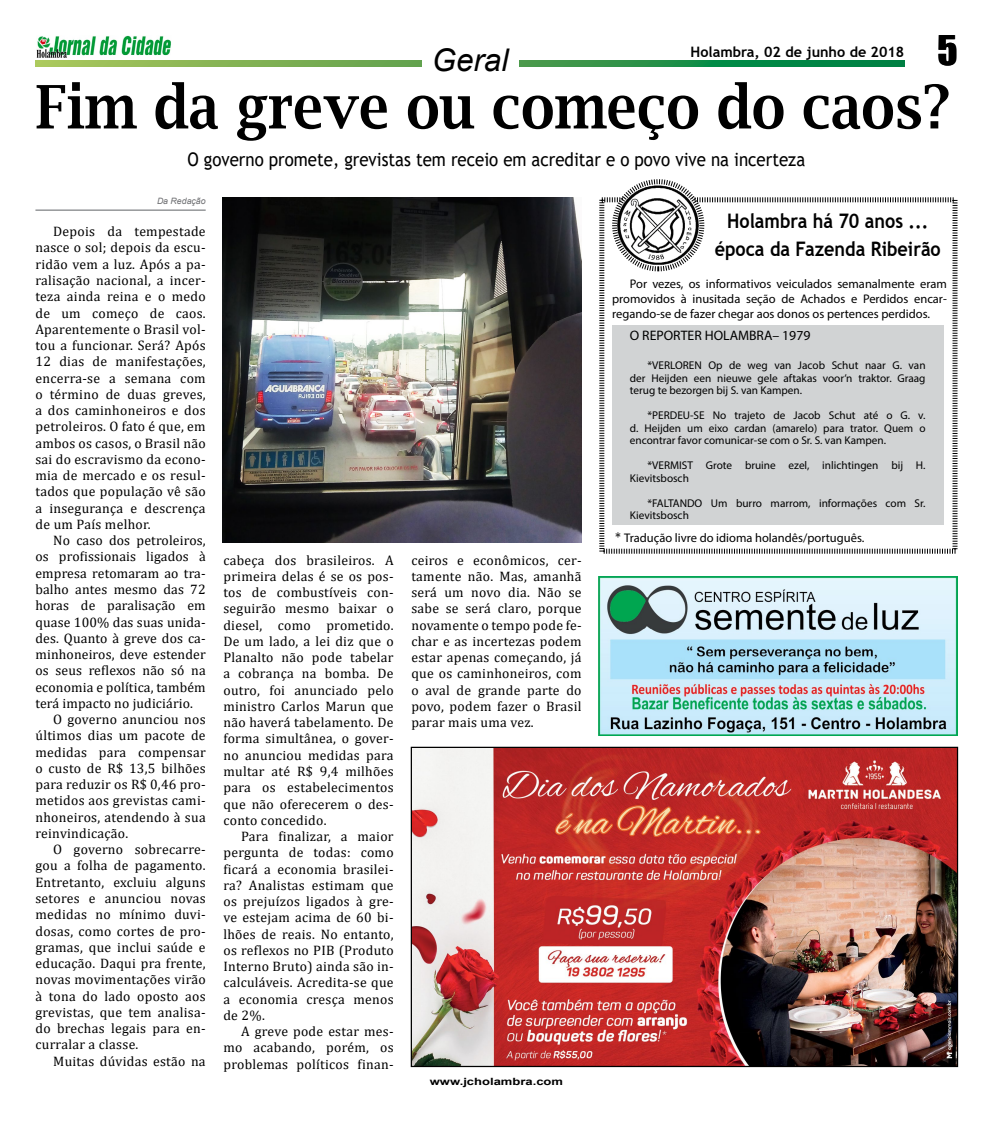
<style>
.page{position:relative;width:993px;height:1124px;background:#fff}
.page>*{position:absolute;margin:0;border:0;box-sizing:border-box;transform-origin:0 0}
.t1{font:600 60px "Lucida Bright";color:#000;scale:.9 1}
.t2{font:37.5px "Impact";color:#000}
.t3{font:italic 31.25px "Arial";color:#000}
.t4{font:700 20px/27.5px "Trebuchet MS";color:#000;text-align:center;scale:.9 1}
.t5{font:18.75px "Trebuchet MS";color:#000;scale:.9 1}
.t6{font:700 14.38px "Trebuchet MS";color:#000}
.t7{font:13.75px/16.2px "Cambria";letter-spacing:.02em;color:#000;text-align:justify}
.t8{font:13.75px "Myriad Pro";color:#000}
.t9{font:12.5px/15px "Myriad Pro";color:#000;text-align:justify}
.t10{font:11.25px/12.5px "Myriad Pro";color:#000;text-align:justify}
.t11{font:700 10px "Arial";color:#000;scale:1.3 1}
.t12{font:italic 8.75px "Arial";color:#6d6e71}
.s1{font-family:"Cambria";font-size:13.75px}
</style>
<div class="page">
<img style="left:36px;top:35px;width:135px;height:23px">
<svg style="left:35px;top:60px;width:869px;height:7px;background:#4fa04e"></svg>
<div style="left:422px;top:42px;width:96px;height:35px;background:#fff"></div>
<img style="left:412px;top:748px;width:543px;height:316px">
<svg style="left:599px;top:197px;width:359px;height:357px"></svg>
<svg style="left:611px;top:179px;width:94px;height:93px"></svg>
<div style="left:612px;top:325px;width:331px;height:199px;background:#d1d3d4"></div>
<hr style="left:35px;top:209px;width:171px;height:2px;background:#808285">
<img style="left:598px;top:576px;width:359px;height:159px">
<img style="left:223px;top:197px;width:357px;height:345px">
<h3 class="t3" style="left:431px;top:40px;width:78px">Geral</h3>
<p class="t6" style="left:690px;top:43px;width:215px">Holambra, 02 de junho de 2018</p>
<h2 class="t2" style="left:937px;top:21px;width:22px">5</h2>
<h1 class="t1" style="left:35px;top:73px;width:1017px">Fim da greve ou começo do caos?</h1>
<h3 class="t5" style="left:187px;top:148px;width:687px">O governo promete, grevistas tem receio em acreditar e o povo vive na incerteza</h3>
<p class="t12" style="left:157px;top:195px;width:50px">Da Redação</p>
<p class="t7" style="left:35px;top:223px;width:172px;text-indent:18px">Depois da tempestade nasce o sol; depois da escu&shy;ridão vem a luz. Após a pa&shy;ralisação nacional, a incer&shy;teza ainda reina e o medo de um começo de caos.<br>Aparentemente o Brasil vol&shy;tou a funcionar. Será? Após 12 dias de manifestações, encerra-se a semana com o término de duas greves, a dos caminhoneiros e dos petroleiros. O fato é que, em ambos os casos, o Brasil não sai do escravismo da econo&shy;mia de mercado e os resul&shy;tados que população vê são a insegurança e descrença de um País melhor.</p>
<p class="t7" style="left:53px;top:532px;width:154px">No caso dos petroleiros,</p>
<p class="t7" style="left:35px;top:548px;width:172px">os profissionais ligados à</p>
<p class="t7" style="left:35px;top:564px;width:172px">empresa retomaram ao tra-</p>
<p class="t7" style="left:35px;top:581px;width:172px">balho antes mesmo das 72</p>
<p class="t7" style="left:35px;top:597px;width:172px">horas de paralisação em</p>
<p class="t7" style="left:35px;top:613px;width:172px">quase 100% das suas unida-</p>
<p class="t7" style="left:35px;top:629px;width:172px">des. Quanto à greve dos ca-</p>
<p class="t7" style="left:35px;top:646px;width:172px">minhoneiros, deve estender</p>
<p class="t7" style="left:35px;top:662px;width:172px">os seus reflexos não só na</p>
<p class="t7" style="left:35px;top:678px;width:172px">economia e política, também</p>
<p class="t7" style="left:35px;top:695px;width:159px">terá impacto no judiciário.</p>
<p class="t7" style="left:53px;top:711px;width:154px">O governo anunciou nos</p>
<p class="t7" style="left:35px;top:727px;width:172px">últimos dias um pacote de</p>
<p class="t7" style="left:35px;top:743px;width:172px">medidas para compensar</p>
<p class="t7" style="left:35px;top:760px;width:172px">o custo de R$ 13,5 bilhões</p>
<p class="t7" style="left:35px;top:776px;width:172px">para reduzir os R$ 0,46 pro-</p>
<p class="t7" style="left:35px;top:792px;width:172px">metidos aos grevistas cami-</p>
<p class="t7" style="left:35px;top:808px;width:172px">nhoneiros, atendendo à sua</p>
<p class="t7" style="left:35px;top:825px;width:94px">reinvindicação.</p>
<p class="t7" style="left:53px;top:841px;width:154px">O governo sobrecarre-</p>
<p class="t7" style="left:35px;top:857px;width:172px">gou a folha de pagamento.</p>
<p class="t7" style="left:35px;top:873px;width:172px">Entretanto, excluiu alguns</p>
<p class="t7" style="left:35px;top:890px;width:172px">setores e anunciou novas</p>
<p class="t7" style="left:35px;top:906px;width:172px">medidas no mínimo duvi-</p>
<p class="t7" style="left:35px;top:922px;width:172px">dosas, como cortes de pro-</p>
<p class="t7" style="left:35px;top:938px;width:172px">gramas, que inclui saúde e</p>
<p class="t7" style="left:35px;top:955px;width:172px">educação. Daqui pra frente,</p>
<p class="t7" style="left:35px;top:971px;width:172px">novas movimentações virão</p>
<p class="t7" style="left:35px;top:987px;width:172px">à tona do lado oposto aos</p>
<p class="t7" style="left:35px;top:1003px;width:172px">grevistas, que tem analisa-</p>
<p class="t7" style="left:35px;top:1020px;width:172px">do brechas legais para en-</p>
<p class="t7" style="left:35px;top:1036px;width:104px">curralar a classe.</p>
<p class="t7" style="left:53px;top:1052px;width:154px">Muitas dúvidas estão na</p>
<p class="t7" style="left:223px;top:551px;width:172px">cabeça dos brasileiros. A primeira delas é se os pos&shy;tos de combustíveis con&shy;seguirão mesmo baixar o diesel, como prometido.<br>De um lado, a lei diz que o Planalto não pode tabelar a cobrança na bomba. De outro, foi anunciado pelo ministro Carlos Marun que não haverá tabelamento. De forma simultânea, o gover&shy;no anunciou medidas para multar até R$ 9,4 milhões para os estabelecimentos que não oferecerem o des&shy;conto concedido.</p>
<p class="t7" style="left:223px;top:828px;width:172px;text-indent:18px">Para finalizar, a maior pergunta de todas: como ficará a economia brasilei&shy;ra? Analistas estimam que os prejuízos ligados à gre&shy;ve estejam acima de 60 bi&shy;lhões de reais. No entanto, os reflexos no PIB (Produto Interno Bruto) ainda são in&shy;calculáveis. Acredita-se que a economia cresça menos de 2%.</p>
<p class="t7" style="left:223px;top:1023px;width:172px;text-indent:18px">A greve pode estar mes&shy;mo acabando, porém, os problemas políticos finan-</p>
<p class="t7" style="left:411px;top:551px;width:172px">ceiros e econômicos, cer&shy;tamente não. Mas, amanhã será um novo dia. Não se sabe se será claro, porque novamente o tempo pode fe&shy;char e as incertezas podem estar apenas começando, já que os caminhoneiros, com o aval de grande parte do povo, podem fazer o Brasil parar mais uma vez.</p>
<p class="t11" style="left:429px;top:1074px;width:104px">www.jcholambra.com</p>
<h3 class="t4" style="left:714px;top:207px;width:253px">Holambra há 70 anos ... época da Fazenda Ribeirão</h3>
<p class="t9" style="left:612px;top:276px;width:336px;text-indent:18px">Por vezes, os informativos veiculados semanalmente eram promovidos à inusitada seção de Achados e Perdidos encar&shy;regando-se de fazer chegar aos donos os pertences perdidos.</p>
<p class="t8" style="left:629px;top:327px;width:182px">O REPORTER HOLAMBRA– 1979</p>
<p class="t10" style="left:629px;top:359px;width:297px;text-indent:18px">*VERLOREN Op de weg van Jacob Schut naar G. van der Heijden een nieuwe gele aftakas voor’n traktor. Graag terug te bezorgen bij S. van Kampen.</p>
<p class="t10" style="left:629px;top:409px;width:297px;text-indent:18px">*PERDEU-SE No trajeto de Jacob Schut até o G. v. d. Heijden um eixo cardan (amarelo) para trator. Quem o encontrar favor comunicar-se com o Sr. S. van Kampen.</p>
<p class="t10" style="left:629px;top:459px;width:297px;text-indent:18px">*VERMIST Grote bruine ezel, inlichtingen bij H.<br>Kievitsbosch</p>
<p class="t10" style="left:629px;top:496px;width:297px;text-indent:18px">*FALTANDO Um burro marrom, informações com Sr.<br>Kievitsbosch</p>
<p class="t9" style="left:615px;top:530px;width:251px"><span class="s1">*</span> Tradução livre do idioma holandês/português.</p>
</div>
